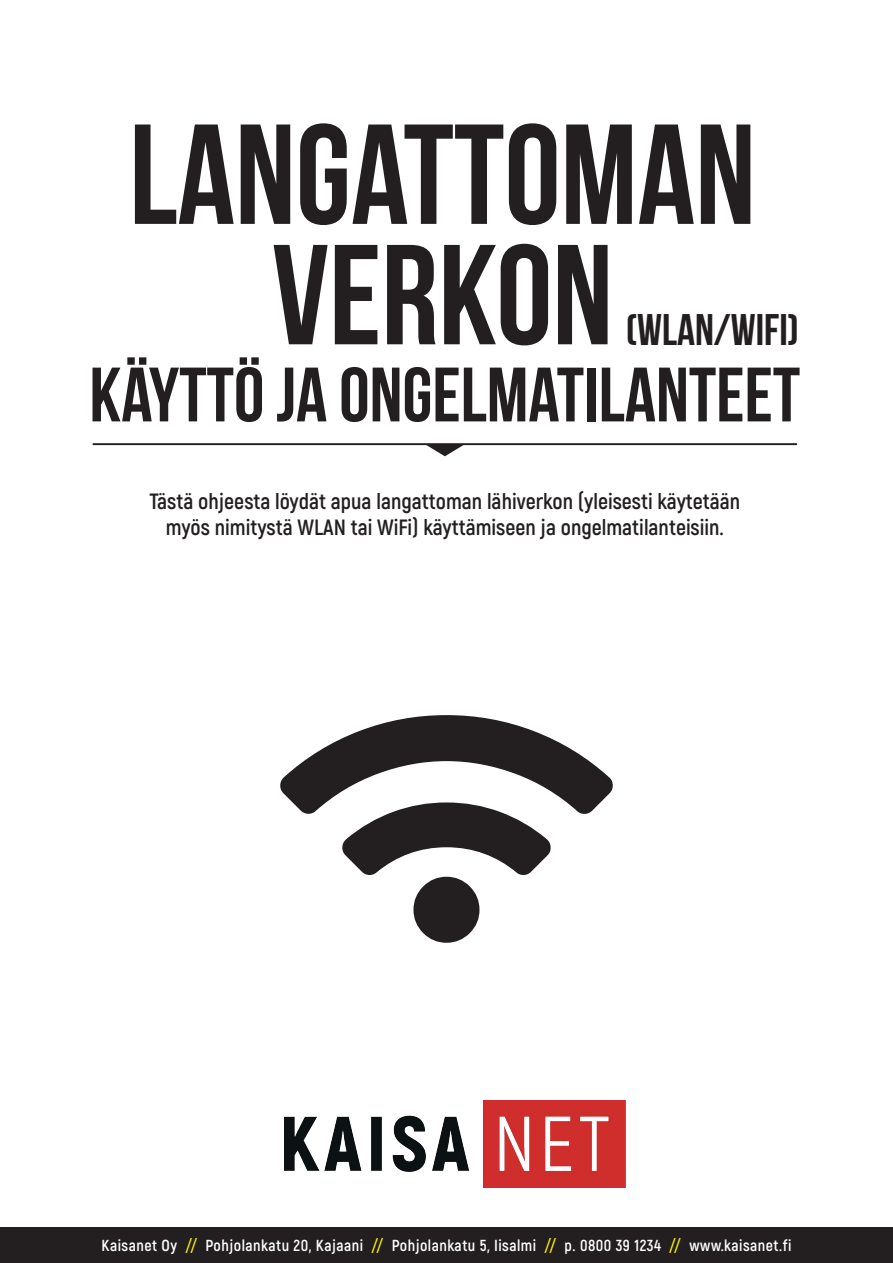
<style>
.page{position:relative;width:893px;height:1263px;background:#fff}
.page>*{position:absolute;margin:0;border:0;box-sizing:border-box;transform-origin:0 0}
.t1{font:700 141.9px/120.4px "Bebas Neue";color:#231f20;text-align:center}
.t2{font:700 76.8px "Bebas Neue";color:#231f20}
.t3{font:700 44.25px "Bebas Neue";color:#231f20}
.t4{font:700 22.05px/26.5px "Akrobat";color:#231f20;text-align:center}
.t5{font:700 15.9px "Akrobat";letter-spacing:.03em;color:#fff}
.s1{color:#fff101}
</style>
<div class="page">
<svg style="left:426px;top:445px;width:38px;height:11px"></svg>
<hr style="left:93px;top:443px;width:704px;height:2px;background:#231f20">
<div style="left:0;top:1228px;width:893px;height:35px;background:#231f20"></div>
<svg style="left:280px;top:715px;width:333px;height:228px"></svg>
<img style="left:285px;top:1101px;width:340px;height:86px">
<h1 class="t1" style="left:129px;top:113px;width:628px">LANGATTOMAN<br>VERKON</h1>
<h3 class="t3" style="left:626px;top:305px;width:174px">(WLAN/WIFI)</h3>
<h2 class="t2" style="left:89px;top:353px;width:712px">KÄYTTÖ JA ONGELMATILANTEET</h2>
<p class="t4" style="left:149px;top:487px;width:592px">Tästä ohjeesta löydät apua langattoman lähiverkon (yleisesti käytetään myös nimitystä WLAN tai WiFi) käyttämiseen ja ongelmatilanteisiin.</p>
<p class="t5" style="left:102px;top:1235px;width:691px">Kaisanet Oy <span class="s1">//</span> Pohjolankatu 20, Kajaani <span class="s1">//</span> Pohjolankatu 5, Iisalmi <span class="s1">//</span> p. 0800 39 1234 <span class="s1">//</span> www.kaisanet.fi</p>
</div>
